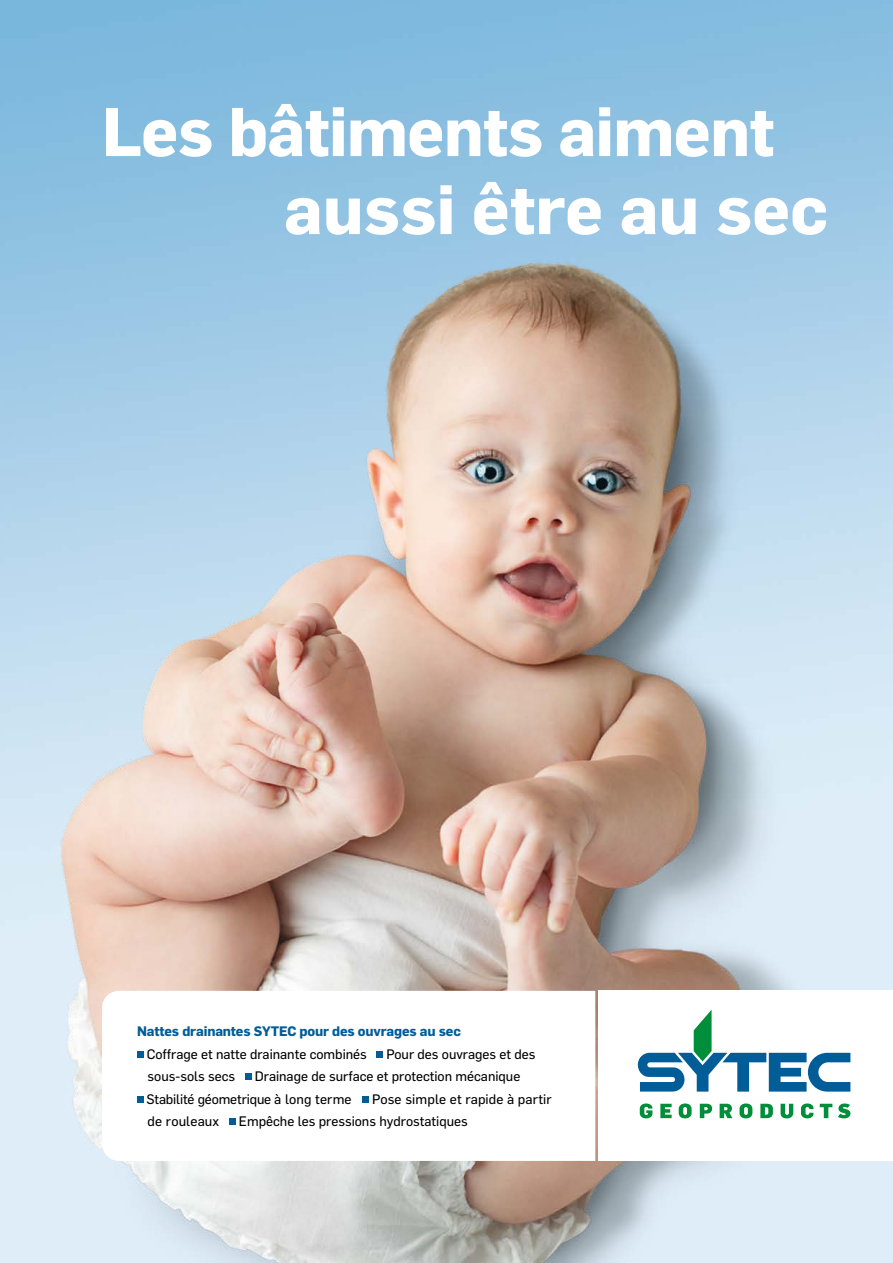
<style>
.page{position:relative;width:893px;height:1263px;background:#fff}
.page>*{position:absolute;margin:0;border:0;box-sizing:border-box;transform-origin:0 0}
.t1{font:700 67.5px "Flama";letter-spacing:-.01em;color:#fff}
.Aufzählung_Titelseit{font:13.5px "Flama Basic";color:#000}
.Aufzählung_Titelseit-2{font:700 13.5px "Flama";letter-spacing:-.01em;color:#005d97}
</style>
<div class="page">
<img style="left:0;top:0;width:893px;height:1263px">
<svg style="left:102px;top:991px;width:493px;height:170px"></svg>
<div style="left:598px;top:991px;width:295px;height:170px;background:#fff"></div>
<svg style="left:640px;top:1103px;width:12px;height:15px"></svg>
<svg style="left:660px;top:1104px;width:12px;height:14px"></svg>
<svg style="left:679px;top:1103px;width:13px;height:15px"></svg>
<svg style="left:700px;top:1104px;width:12px;height:14px"></svg>
<svg style="left:720px;top:1104px;width:12px;height:14px"></svg>
<svg style="left:739px;top:1103px;width:13px;height:15px"></svg>
<svg style="left:760px;top:1104px;width:13px;height:14px"></svg>
<svg style="left:781px;top:1104px;width:12px;height:14px"></svg>
<svg style="left:801px;top:1103px;width:12px;height:15px"></svg>
<svg style="left:820px;top:1104px;width:12px;height:14px"></svg>
<svg style="left:838px;top:1103px;width:12px;height:15px"></svg>
<svg style="left:638px;top:1010px;width:212px;height:81px"></svg>
<div style="left:137px;top:1051px;width:7px;height:6px;background:#005d97"></div>
<svg style="left:377px;top:1051px;width:6px;height:6px"></svg>
<div style="left:245px;top:1073px;width:7px;height:7px;background:#005d97"></div>
<div style="left:137px;top:1096px;width:7px;height:6px;background:#005d97"></div>
<div style="left:362px;top:1096px;width:7px;height:6px;background:#005d97"></div>
<div style="left:229px;top:1118px;width:7px;height:7px;background:#005d97"></div>
<p class="t1" style="left:102px;top:90px;width:674px">Les bâtiments aiment</p>
<p class="t1" style="left:284px;top:168px;width:545px">aussi être au sec</p>
<p class="Aufzählung_Titelseit-2" style="left:137px;top:1023px;width:325px">Nattes drainantes SYTEC pour des ouvrages au sec</p>
<p class="Aufzählung_Titelseit" style="left:147px;top:1046px;width:222px">Coffrage et natte drainante combinés</p>
<p class="Aufzählung_Titelseit" style="left:386px;top:1046px;width:150px">Pour des ouvrages et des</p>
<p class="Aufzählung_Titelseit" style="left:148px;top:1068px;width:89px">sous-sols secs</p>
<p class="Aufzählung_Titelseit" style="left:255px;top:1068px;width:267px">Drainage de surface et protection mécanique</p>
<p class="Aufzählung_Titelseit" style="left:147px;top:1091px;width:207px">Stabilité géometrique à long terme</p>
<p class="Aufzählung_Titelseit" style="left:372px;top:1091px;width:181px">Pose simple et rapide à partir</p>
<p class="Aufzählung_Titelseit" style="left:148px;top:1113px;width:73px">de rouleaux</p>
<p class="Aufzählung_Titelseit" style="left:239px;top:1113px;width:230px">Empêche les pressions hydrostatiques</p>
</div>
